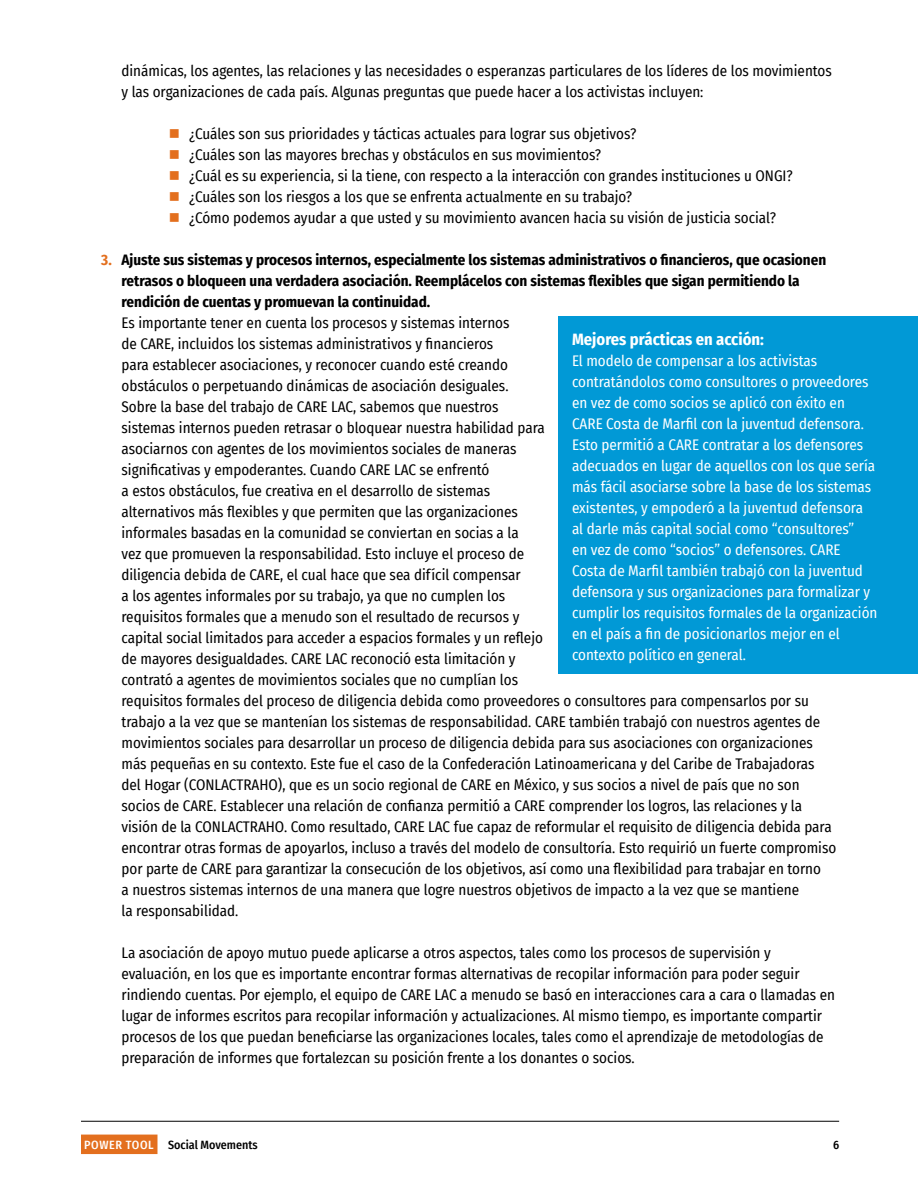
<style>
.page{position:relative;width:918px;height:1188px;background:#fff}
.page>*{position:absolute;margin:0;border:0;box-sizing:border-box;transform-origin:0 0}
.t1{font:700 16.5px "Fira Sans Condensed";color:#fff}
.t2{font:15px/21px "Fira Sans Condensed";color:#000}
.t3{font:15px/21px "Fira Sans Condensed";color:#fff}
.t4{font:700 15px/21px "Fira Sans Condensed";color:#000}
.t5{font:500 12px "Fira Sans Condensed";color:#000}
.s1{color:#e36f1e}
.s2{color:#fff}
</style>
<div class="page">
<div style="left:81px;top:1135px;width:76px;height:19px;background:#e36f1e"></div>
<hr style="left:81px;top:1121px;width:758px;height:1px;background:#000">
<div style="left:559px;top:316px;width:359px;height:358px;background:#0199d6"></div>
<p class="t2" style="left:122px;top:59px;width:712px">dinámicas, los agentes, las relaciones y las necesidades o esperanzas particulares de los líderes de los movimientos y las organizaciones de cada país. Algunas preguntas que puede hacer a los activistas incluyen:</p>
<p class="t2" style="left:169px;top:122px;width:469px"><span class="s1">■</span> ¿Cuáles son sus prioridades y tácticas actuales para lograr sus objetivos?</p>
<p class="t2" style="left:169px;top:143px;width:434px"><span class="s1">■</span> ¿Cuáles son las mayores brechas y obstáculos en sus movimientos?</p>
<p class="t2" style="left:169px;top:164px;width:626px"><span class="s1">■</span> ¿Cuál es su experiencia, si la tiene, con respecto a la interacción con grandes instituciones u ONGI?</p>
<p class="t2" style="left:169px;top:185px;width:465px"><span class="s1">■</span> ¿Cuáles son los riesgos a los que se enfrenta actualmente en su trabajo?</p>
<p class="t2" style="left:169px;top:206px;width:609px"><span class="s1">■</span> ¿Cómo podemos ayudar a que usted y su movimiento avancen hacia su visión de justicia social?</p>
<p class="t4" style="left:122px;top:248px;width:706px;text-indent:-20px"><span class="s1">3.</span> Ajuste sus sistemas y procesos internos, especialmente los sistemas administrativos o financieros, que ocasionen retrasos o bloqueen una verdadera asociación. Reemplácelos con sistemas flexibles que sigan permitiendo la rendición de cuentas y promuevan la continuidad.</p>
<p class="t2" style="left:122px;top:311px;width:716px">Es importante tener en cuenta los procesos y sistemas internos<br>de CARE, incluidos los sistemas administrativos y financieros<br>para establecer asociaciones, y reconocer cuando esté creando<br>obstáculos o perpetuando dinámicas de asociación desiguales.<br>Sobre la base del trabajo de CARE LAC, sabemos que nuestros<br>sistemas internos pueden retrasar o bloquear nuestra habilidad para<br>asociarnos con agentes de los movimientos sociales de maneras<br>significativas y empoderantes. Cuando CARE LAC se enfrentó<br>a estos obstáculos, fue creativa en el desarrollo de sistemas<br>alternativos más flexibles y que permiten que las organizaciones<br>informales basadas en la comunidad se conviertan en socias a la<br>vez que promueven la responsabilidad. Esto incluye el proceso de<br>diligencia debida de CARE, el cual hace que sea difícil compensar<br>a los agentes informales por su trabajo, ya que no cumplen los<br>requisitos formales que a menudo son el resultado de recursos y<br>capital social limitados para acceder a espacios formales y un reflejo<br>de mayores desigualdades. CARE LAC reconoció esta limitación y<br>contrató a agentes de movimientos sociales que no cumplían los<br>requisitos formales del proceso de diligencia debida como proveedores o consultores para compensarlos por su trabajo a la vez que se mantenían los sistemas de responsabilidad. CARE también trabajó con nuestros agentes de movimientos sociales para desarrollar un proceso de diligencia debida para sus asociaciones con organizaciones más pequeñas en su contexto. Este fue el caso de la Confederación Latinoamericana y del Caribe de Trabajadoras del Hogar (CONLACTRAHO), que es un socio regional de CARE en México, y sus socios a nivel de país que no son socios de CARE. Establecer una relación de confianza permitió a CARE comprender los logros, las relaciones y la visión de la CONLACTRAHO. Como resultado, CARE LAC fue capaz de reformular el requisito de diligencia debida para encontrar otras formas de apoyarlos, incluso a través del modelo de consultoría. Esto requirió un fuerte compromiso por parte de CARE para garantizar la consecución de los objetivos, así como una flexibilidad para trabajar en torno<br>a nuestros sistemas internos de una manera que logre nuestros objetivos de impacto a la vez que se mantiene<br>la responsabilidad.</p>
<p class="t2" style="left:122px;top:941px;width:715px">La asociación de apoyo mutuo puede aplicarse a otros aspectos, tales como los procesos de supervisión y evaluación, en los que es importante encontrar formas alternativas de recopilar información para poder seguir rindiendo cuentas. Por ejemplo, el equipo de CARE LAC a menudo se basó en interacciones cara a cara o llamadas en lugar de informes escritos para recopilar información y actualizaciones. Al mismo tiempo, es importante compartir procesos de los que puedan beneficiarse las organizaciones locales, tales como el aprendizaje de metodologías de preparación de informes que fortalezcan su posición frente a los donantes o socios.</p>
<p class="t1" style="left:572px;top:326px;width:193px">Mejores prácticas en acción:</p>
<p class="t3" style="left:572px;top:350px;width:307px">El modelo de compensar a los activistas contratándolos como consultores o proveedores en vez de como socios se aplicó con éxito en CARE Costa de Marfil con la juventud defensora.<br>Esto permitió a CARE contratar a los defensores adecuados en lugar de aquellos con los que sería más fácil asociarse sobre la base de los sistemas existentes, y empoderó a la juventud defensora al darle más capital social como “consultores”<br>en vez de como “socios” o defensores. CARE Costa de Marfil también trabajó con la juventud defensora y sus organizaciones para formalizar y cumplir los requisitos formales de la organización en el país a fin de posicionarlos mejor en el contexto político en general.</p>
<p class="t5" style="left:84px;top:1135px;width:175px"><span class="s2">POWER TOOL</span> Social Movements</p>
<p class="t5" style="left:833px;top:1135px;width:8px">6</p>
</div>
